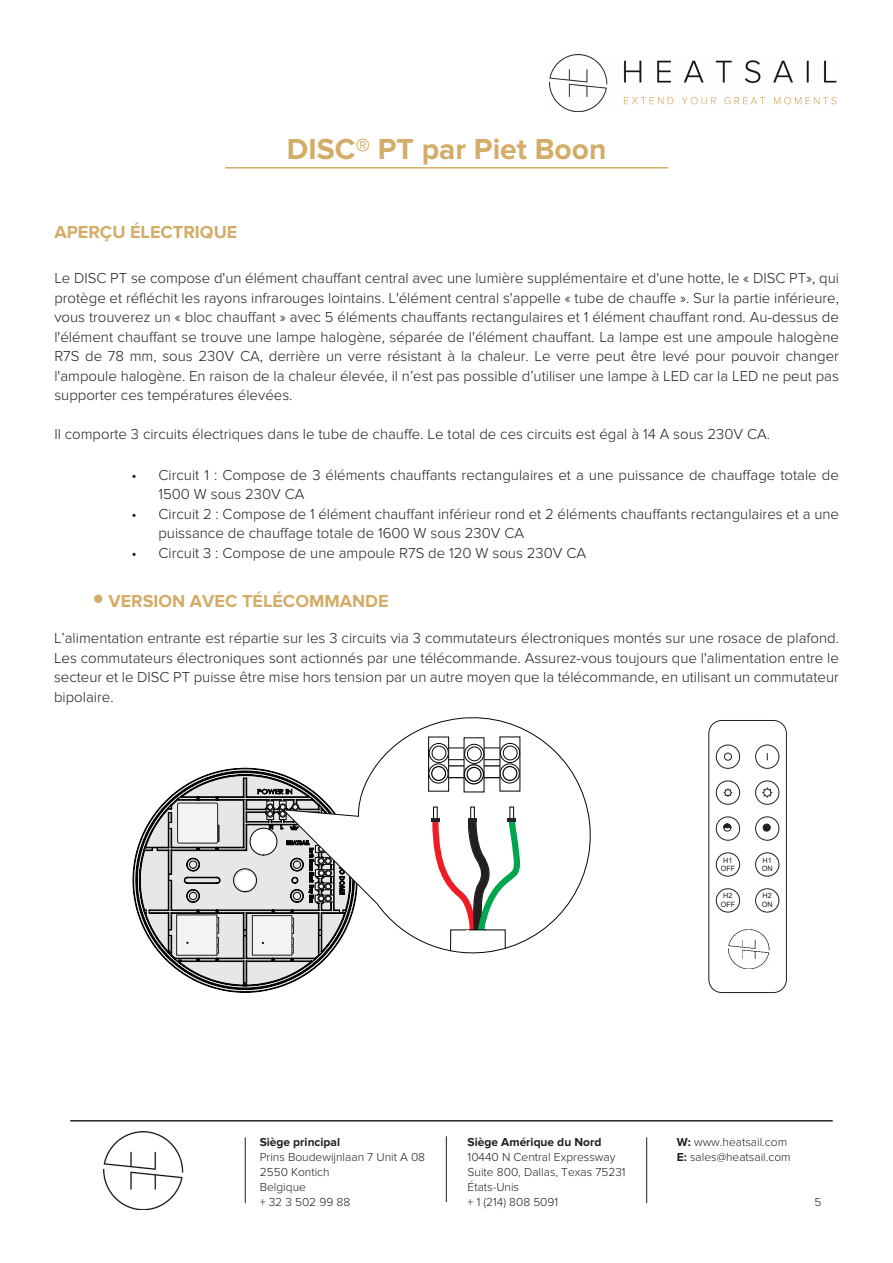
<style>
.page{position:relative;width:893px;height:1263px;background:#fff}
.page>*{position:absolute;margin:0;border:0;box-sizing:border-box;transform-origin:0 0}
.t1{font:700 30px "Proxima Nova";color:#d3ac68}
.t2{font:700 18px "Proxima Nova";color:#d3ac68}
.t3{font:300 15px/19.5px "Proxima Nova";color:#231f20;text-align:justify}
.t4{font:300 12px/15px "Proxima Nova";color:#231f20}
.t5{font:700 12px "Proxima Nova";color:#231f20}
.t6{font:7.35px/8.2px "Arial";color:#231f20;text-align:center}
.s1{font-weight:700}
</style>
<div class="page">
<img style="left:103px;top:1131px;width:81px;height:78px">
<hr style="left:646px;top:1137px;width:1px;height:66px;background:#231f20">
<hr style="left:446px;top:1136px;width:1px;height:66px;background:#231f20">
<hr style="left:245px;top:1137px;width:1px;height:66px;background:#231f20">
<img style="left:550px;top:54px;width:287px;height:57px">
<hr style="left:225px;top:167px;width:443px;height:2px;background:#d3ac68">
<hr style="left:70px;top:1120px;width:763px;height:1px;background:#231f20">
<svg style="left:132px;top:768px;width:196px;height:225px"></svg>
<div style="left:216px;top:825px;width:3px;height:17px;border:1px solid #231f20"></div>
<div style="left:178px;top:803px;width:40px;height:40px;background:#f2f3f4;border-radius:2px"></div>
<div style="left:177px;top:803px;width:41px;height:40px;border:1px solid #231f20;border-radius:2px"></div>
<svg style="left:217px;top:917px;width:2px;height:36px"></svg>
<div style="left:177px;top:915px;width:40px;height:40px;background:#f2f3f4"></div>
<div style="left:252px;top:916px;width:40px;height:39px;background:#f2f3f4"></div>
<div style="left:252px;top:915px;width:40px;height:40px;border:1px solid #231f20"></div>
<div style="left:266px;top:801px;width:8px;height:19px;border:1px solid #050504"></div>
<div style="left:267px;top:803px;width:7px;height:7px;border:1px solid #050504;border-radius:50%"></div>
<div style="left:267px;top:810px;width:7px;height:7px;border:1px solid #050504;border-radius:50%"></div>
<svg style="left:267px;top:804px;width:6px;height:13px"></svg>
<div style="left:279px;top:801px;width:7px;height:18px;background:#888887"></div>
<div style="left:279px;top:801px;width:7px;height:19px;border:1px solid #050504"></div>
<div style="left:279px;top:803px;width:7px;height:7px;border:1px solid #050504;border-radius:50%"></div>
<div style="left:279px;top:811px;width:7px;height:6px;background:#171716;border-radius:50%"></div>
<div style="left:279px;top:810px;width:7px;height:7px;border:1px solid #050504;border-radius:50%"></div>
<svg style="left:280px;top:804px;width:2px;height:13px"></svg>
<svg style="left:282px;top:717px;width:309px;height:240px"></svg>
<svg style="left:429px;top:748px;width:90px;height:12px"></svg>
<div style="left:428px;top:747px;width:92px;height:13px;border:1px solid #050504"></div>
<svg style="left:429px;top:766px;width:88px;height:12px"></svg>
<div style="left:428px;top:765px;width:90px;height:13px;border:1px solid #050504"></div>
<svg style="left:466px;top:739px;width:16px;height:51px"></svg>
<svg style="left:464px;top:765px;width:19px;height:19px"></svg>
<div style="left:464px;top:764px;width:20px;height:20px;border:1px solid #050504;border-radius:50%"></div>
<svg style="left:467px;top:767px;width:14px;height:14px"></svg>
<div style="left:466px;top:767px;width:16px;height:15px;border:1px solid #050504;border-radius:50%"></div>
<svg style="left:465px;top:744px;width:19px;height:19px"></svg>
<div style="left:464px;top:744px;width:20px;height:20px;border:1px solid #050504;border-radius:50%"></div>
<div style="left:467px;top:747px;width:14px;height:14px;background:#fff;border-radius:50%"></div>
<div style="left:467px;top:746px;width:15px;height:15px;border:1px solid #050504;border-radius:50%"></div>
<div style="left:429px;top:737px;width:20px;height:54px;background:#fff"></div>
<div style="left:428px;top:736px;width:21px;height:56px;border:1px solid #050504"></div>
<svg style="left:429px;top:764px;width:19px;height:19px"></svg>
<div style="left:428px;top:763px;width:20px;height:20px;border:1px solid #050504;border-radius:50%"></div>
<div style="left:432px;top:766px;width:14px;height:14px;background:#fff;border-radius:50%"></div>
<div style="left:431px;top:766px;width:15px;height:15px;border:1px solid #050504;border-radius:50%"></div>
<svg style="left:429px;top:743px;width:19px;height:20px"></svg>
<div style="left:429px;top:743px;width:20px;height:20px;border:1px solid #050504;border-radius:50%"></div>
<div style="left:432px;top:746px;width:14px;height:14px;background:#fff;border-radius:50%"></div>
<div style="left:432px;top:746px;width:14px;height:14px;border:1px solid #050504;border-radius:50%"></div>
<svg style="left:501px;top:738px;width:17px;height:51px"></svg>
<svg style="left:500px;top:764px;width:19px;height:19px"></svg>
<div style="left:500px;top:763px;width:20px;height:20px;border:1px solid #050504;border-radius:50%"></div>
<div style="left:503px;top:766px;width:14px;height:14px;background:#fff;border-radius:50%"></div>
<div style="left:502px;top:766px;width:15px;height:15px;border:1px solid #050504;border-radius:50%"></div>
<svg style="left:500px;top:743px;width:20px;height:19px"></svg>
<div style="left:500px;top:743px;width:20px;height:20px;border:1px solid #050504;border-radius:50%"></div>
<div style="left:503px;top:746px;width:14px;height:14px;background:#fff;border-radius:50%"></div>
<div style="left:503px;top:746px;width:15px;height:14px;border:1px solid #050504;border-radius:50%"></div>
<div style="left:433px;top:807px;width:4px;height:12px;border:1px solid #040503"></div>
<div style="left:471px;top:807px;width:4px;height:12px;border:1px solid #040503"></div>
<div style="left:510px;top:807px;width:4px;height:12px;border:1px solid #040503"></div>
<svg style="left:429px;top:811px;width:91px;height:141px"></svg>
<div style="left:251px;top:829px;width:25px;height:25px;background:#fff;border-radius:50%"></div>
<div style="left:236px;top:871px;width:19px;height:19px;background:#fff;border-radius:50%"></div>
<div style="left:94px;top:595px;width:8px;height:8px;background:#d3ac68;border-radius:50%"></div>
<svg style="left:709px;top:720px;width:78px;height:273px"></svg>
<img style="left:729px;top:929px;width:43px;height:40px">
<h1 class="t1" style="left:287px;top:131px;width:321px">DISC® PT par Piet Boon</h1>
<p class="t2" style="left:54px;top:221px;width:184px">APERÇU ÉLECTRIQUE</p>
<p class="t3" style="left:54px;top:268px;width:786px">Le DISC PT se compose d'un élément chauffant central avec une lumière supplémentaire et d'une hotte, le « DISC PT», qui protège et réfléchit les rayons infrarouges lointains. L'élément central s'appelle « tube de chauffe ». Sur la partie inférieure, vous trouverez un « bloc chauffant » avec 5 éléments chauffants rectangulaires et 1 élément chauffant rond. Au-dessus de l'élément chauffant se trouve une lampe halogène, séparée de l'élément chauffant. La lampe est une ampoule halogène R7S de 78 mm, sous 230V CA, derrière un verre résistant à la chaleur. Le verre peut être levé pour pouvoir changer l'ampoule halogène. En raison de la chaleur élevée, il n’est pas possible d’utiliser une lampe à LED car la LED ne peut pas supporter ces températures élevées.</p>
<p class="t3" style="left:54px;top:424px;width:717px">Il comporte 3 circuits électriques dans le tube de chauffe. Le total de ces circuits est égal à 14 A sous 230V CA.</p>
<p class="t3" style="left:158px;top:465px;width:682px;text-indent:-27px">• Circuit 1 : Compose de 3 éléments chauffants rectangulaires et a une puissance de chauffage totale de<br>1500 W sous 230V CA</p>
<p class="t3" style="left:158px;top:504px;width:682px;text-indent:-27px">• Circuit 2 : Compose de 1 élément chauffant inférieur rond et 2 éléments chauffants rectangulaires et a une puissance de chauffage totale de 1600 W sous 230V CA</p>
<p class="t3" style="left:131px;top:543px;width:456px">• Circuit 3 : Compose de une ampoule R7S de 120 W sous 230V CA</p>
<p class="t2" style="left:108px;top:590px;width:282px">VERSION AVEC TÉLÉCOMMANDE</p>
<p class="t3" style="left:54px;top:629px;width:786px">L’alimentation entrante est répartie sur les 3 circuits via 3 commutateurs électroniques montés sur une rosace de plafond.<br>Les commutateurs électroniques sont actionnés par une télécommande. Assurez-vous toujours que l'alimentation entre le secteur et le DISC PT puisse être mise hors tension par un autre moyen que la télécommande, en utilisant un commutateur bipolaire.</p>
<p class="t6" style="left:721px;top:856px;width:16px">H1<br>OFF</p>
<p class="t6" style="left:762px;top:856px;width:12px;text-align:left">H1<br>ON</p>
<p class="t6" style="left:721px;top:892px;width:16px">H2<br>OFF</p>
<p class="t6" style="left:762px;top:892px;width:12px;text-align:left">H2<br>ON</p>
<p class="t5" style="left:260px;top:1135px;width:82px">Siège principal</p>
<p class="t4" style="left:260px;top:1149px;width:167px">Prins Boudewijnlaan 7 Unit A 08<br>2550 Kontich<br>Belgique<br>+ 32 3 502 99 88</p>
<p class="t5" style="left:468px;top:1135px;width:135px">Siège Amérique du Nord</p>
<p class="t4" style="left:468px;top:1149px;width:160px">10440 N Central Expressway<br>Suite 800, Dallas, Texas 75231<br>États-Unis<br>+ 1 (214) 808 5091</p>
<p class="t4" style="left:677px;top:1134px;width:115px"><span class="s1">W:</span> www.heatsail.com<br><span class="s1">E:</span> sales@heatsail.com</p>
<p class="t4" style="left:814px;top:1194px;width:8px">5</p>
</div>
